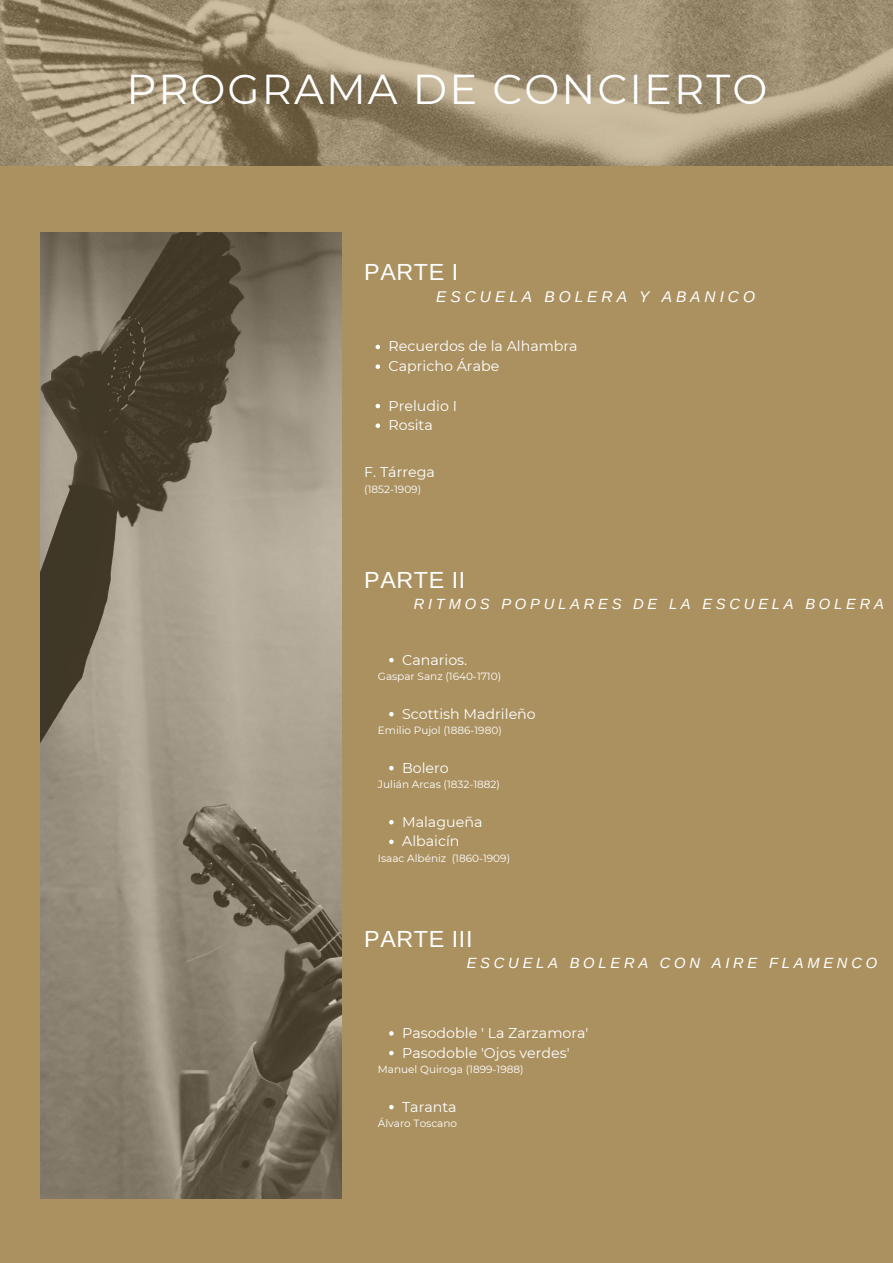
<style>
.page{position:relative;width:893px;height:1263px;background:#ab9160}
.page>*{position:absolute;margin:0;border:0;box-sizing:border-box;transform-origin:0 0}
.t1{font:41.7px "Montserrat";letter-spacing:.05em;color:#fff}
.t2{font:23.33px "Arimo";letter-spacing:.025em;color:#fff}
.t3{font:italic 15.52px "Arimo";letter-spacing:.255em;color:#fff}
.t4{font:italic 14.77px "Arimo";letter-spacing:.255em;color:#fff}
.t5{font:14.25px/19.6px "Montserrat";color:#fff}
.t6{font:10.5px "Montserrat";color:#fff}
</style>
<div class="page">
<img style="left:0;top:0;width:893px;height:166px">
<img style="left:41px;top:232px;width:301px;height:966px">
<svg style="left:375px;top:345px;width:5px;height:4px"></svg>
<svg style="left:375px;top:364px;width:5px;height:5px"></svg>
<svg style="left:375px;top:404px;width:5px;height:4px"></svg>
<svg style="left:375px;top:423px;width:5px;height:5px"></svg>
<svg style="left:389px;top:658px;width:5px;height:4px"></svg>
<svg style="left:389px;top:712px;width:5px;height:4px"></svg>
<svg style="left:389px;top:766px;width:5px;height:4px"></svg>
<svg style="left:389px;top:820px;width:5px;height:4px"></svg>
<svg style="left:389px;top:840px;width:5px;height:4px"></svg>
<svg style="left:389px;top:1031px;width:5px;height:4px"></svg>
<svg style="left:389px;top:1051px;width:5px;height:4px"></svg>
<svg style="left:389px;top:1105px;width:5px;height:4px"></svg>
<h1 class="t1" style="left:126px;top:64px;width:642px">PROGRAMA DE CONCIERTO</h1>
<h2 class="t2" style="left:364px;top:259px;width:96px">PARTE I</h2>
<p class="t3" style="left:436px;top:288px;width:320px">ESCUELA BOLERA Y ABANICO</p>
<p class="t5" style="left:388px;top:336px;width:191px">Recuerdos de la Alhambra<br>Capricho Árabe</p>
<p class="t5" style="left:388px;top:396px;width:70px">Preludio I<br>Rosita</p>
<p class="t5" style="left:364px;top:462px;width:72px">F. Tárrega</p>
<p class="t6" style="left:364px;top:482px;width:58px">(1852-1909)</p>
<h2 class="t2" style="left:364px;top:567px;width:103px">PARTE II</h2>
<p class="t4" style="left:414px;top:595px;width:472px">RITMOS POPULARES DE LA ESCUELA BOLERA</p>
<p class="t5" style="left:402px;top:650px;width:67px">Canarios.</p>
<p class="t6" style="left:378px;top:670px;width:125px">Gaspar Sanz (1640-1710)</p>
<p class="t5" style="left:402px;top:704px;width:135px">Scottish Madrileño</p>
<p class="t6" style="left:378px;top:724px;width:125px">Emilio Pujol (1886-1980)</p>
<p class="t5" style="left:402px;top:758px;width:48px">Bolero</p>
<p class="t6" style="left:378px;top:778px;width:124px">Julián Arcas (1832-1882)</p>
<p class="t5" style="left:402px;top:812px;width:82px">Malagueña<br>Albaicín</p>
<p class="t6" style="left:378px;top:852px;width:134px">Isaac Albéniz (1860-1909)</p>
<h2 class="t2" style="left:364px;top:926px;width:110px">PARTE III</h2>
<p class="t4" style="left:467px;top:955px;width:412px">ESCUELA BOLERA CON AIRE FLAMENCO</p>
<p class="t5" style="left:402px;top:1023px;width:188px">Pasodoble ' La Zarzamora'<br>Pasodoble 'Ojos verdes'</p>
<p class="t6" style="left:378px;top:1063px;width:147px">Manuel Quiroga (1899-1988)</p>
<p class="t5" style="left:402px;top:1097px;width:56px">Taranta</p>
<p class="t6" style="left:378px;top:1117px;width:81px">Álvaro Toscano</p>
</div>
